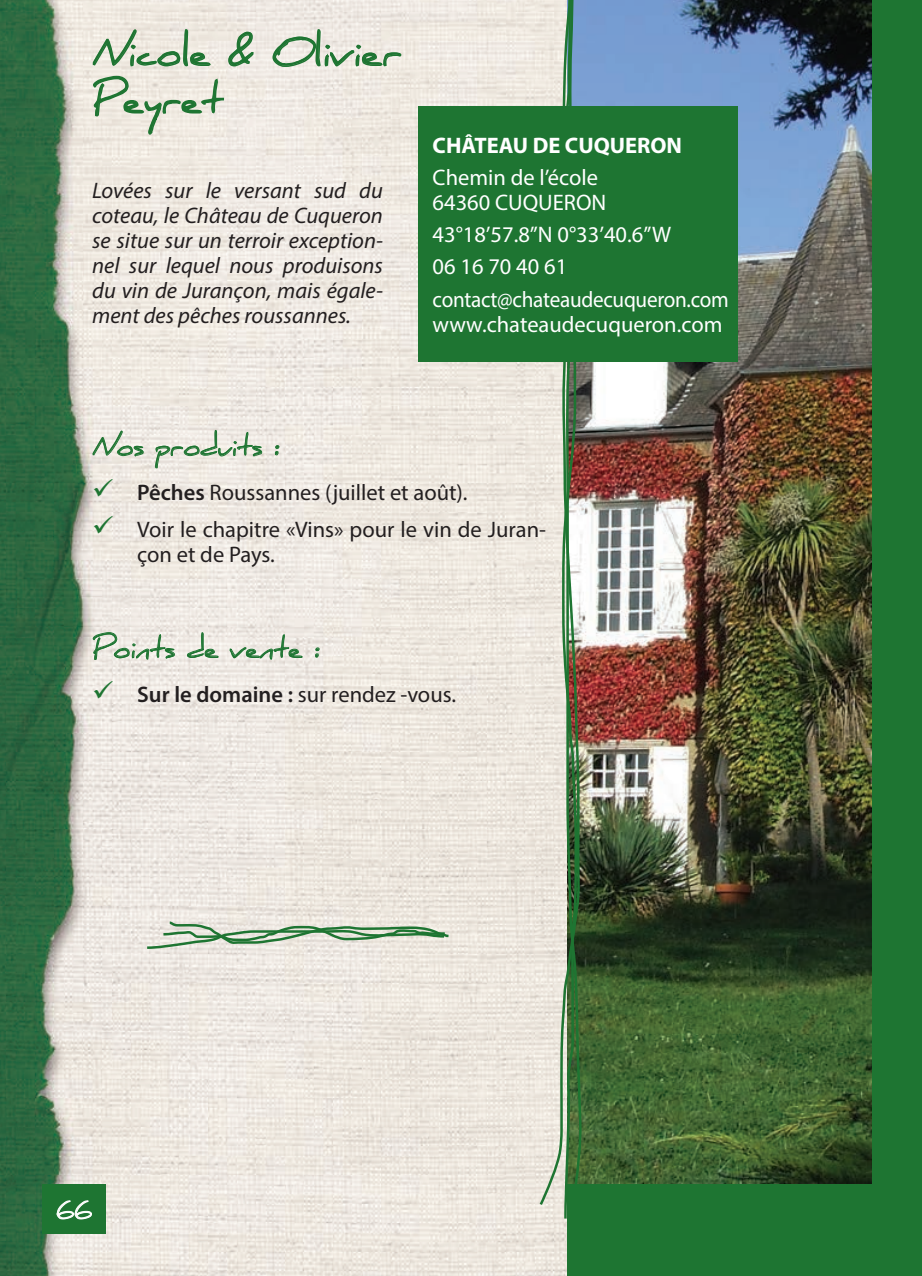
<style>
.page{position:relative;width:922px;height:1276px;background:#fff}
.page>*{position:absolute;margin:0;border:0;box-sizing:border-box;transform-origin:0 0}
.t1{font:40px/47.5px "Daniel";color:#1e7532}
.t2{font:27.5px "Daniel";color:#1e7532}
.t3{font:italic 22.5px/25px "Myriad Pro";color:#231f20;text-align:justify}
.t4{font:22.5px/32px "Myriad Pro";color:#fff}
.t5{font:22.5px/25px "Myriad Pro";color:#231f20}
.t6{font:700 22.5px "Myriad Pro";color:#fff}
.t7{font:22.5px "Daniel";color:#fff}
.s1{color:#1e7532}
.s2{font-weight:600}
</style>
<div class="page">
<img style="left:0;top:0;width:567px;height:1276px">
<div style="left:43px;top:1183px;width:63px;height:50px;background:#1e7532"></div>
<svg style="left:56px;top:1200px;width:36px;height:20px"></svg>
<div style="left:567px;top:0;width:305px;height:1276px;background:#1e7532"></div>
<img style="left:581px;top:0;width:291px;height:1183px">
<div style="left:872px;top:0;width:49px;height:1276px;background:#1e7532"></div>
<svg style="left:272px;top:28px;width:130px;height:95px;background:#e1e1d6"></svg>
<svg style="left:92px;top:27px;width:162px;height:108px;background:#d6dbcc"></svg>
<svg style="left:92px;top:430px;width:52px;height:27px"></svg>
<svg style="left:154px;top:397px;width:109px;height:72px;background:#e1e2d7"></svg>
<svg style="left:274px;top:444px;width:6px;height:12px"></svg>
<svg style="left:92px;top:599px;width:83px;height:76px;background:#e0e1d7"></svg>
<svg style="left:186px;top:630px;width:33px;height:28px"></svg>
<svg style="left:229px;top:599px;width:74px;height:76px;background:#e3e3da"></svg>
<svg style="left:314px;top:646px;width:6px;height:12px"></svg>
<svg style="left:560px;top:0;width:21px;height:1260px"></svg>
<svg style="left:537px;top:0;width:43px;height:1207px;background:#b5c0ac"></svg>
<svg style="left:145px;top:921px;width:306px;height:29px;background:#bdccb8"></svg>
<div style="left:418px;top:106px;width:319px;height:255px;background:#1e7532"></div>
<h1 class="t1" style="left:92px;top:28px;width:311px">Nicole &amp; Olivier<br>Peyret</h1>
<p class="t3" style="left:92px;top:178px;width:292px">Lovées sur le versant sud du coteau, le Château de Cuqueron se situe sur un terroir exception&shy;nel sur lequel nous produisons du vin de Jurançon, mais égale&shy;ment des pêches roussannes.</p>
<p class="t6" style="left:432px;top:131px;width:251px">CHÂTEAU DE CUQUERON</p>
<p class="t4" style="left:432px;top:165px;width:175px;line-height:25px">Chemin de l’école<br>64360 CUQUERON</p>
<p class="t4" style="left:432px;top:218px;width:297px">43°18’57.8’’N 0°33’40.6’’W<br>06 16 70 40 61 contact@chateaudecuqueron.com</p>
<p class="t4" style="left:432px;top:308px;width:291px">www.chateaudecuqueron.com</p>
<p class="t2" style="left:92px;top:430px;width:190px">Nos produits :</p>
<p class="t5" style="left:92px;top:479px;width:377px"><span class="s1">✓</span> <span class="s2">Pêches</span> Roussannes (juillet et août).</p>
<p class="t5" style="left:137px;top:516px;width:410px;text-indent:-45px"><span class="s1">✓</span> Voir le chapitre «Vins» pour le vin de Juran&shy;çon et de Pays.</p>
<p class="t2" style="left:92px;top:632px;width:230px">Points de vente :</p>
<p class="t5" style="left:92px;top:681px;width:365px"><span class="s1">✓</span> <span class="s2">Sur le domaine :</span> sur rendez -vous.</p>
<p class="t7" style="left:56px;top:1198px;width:37px">66</p>
</div>
